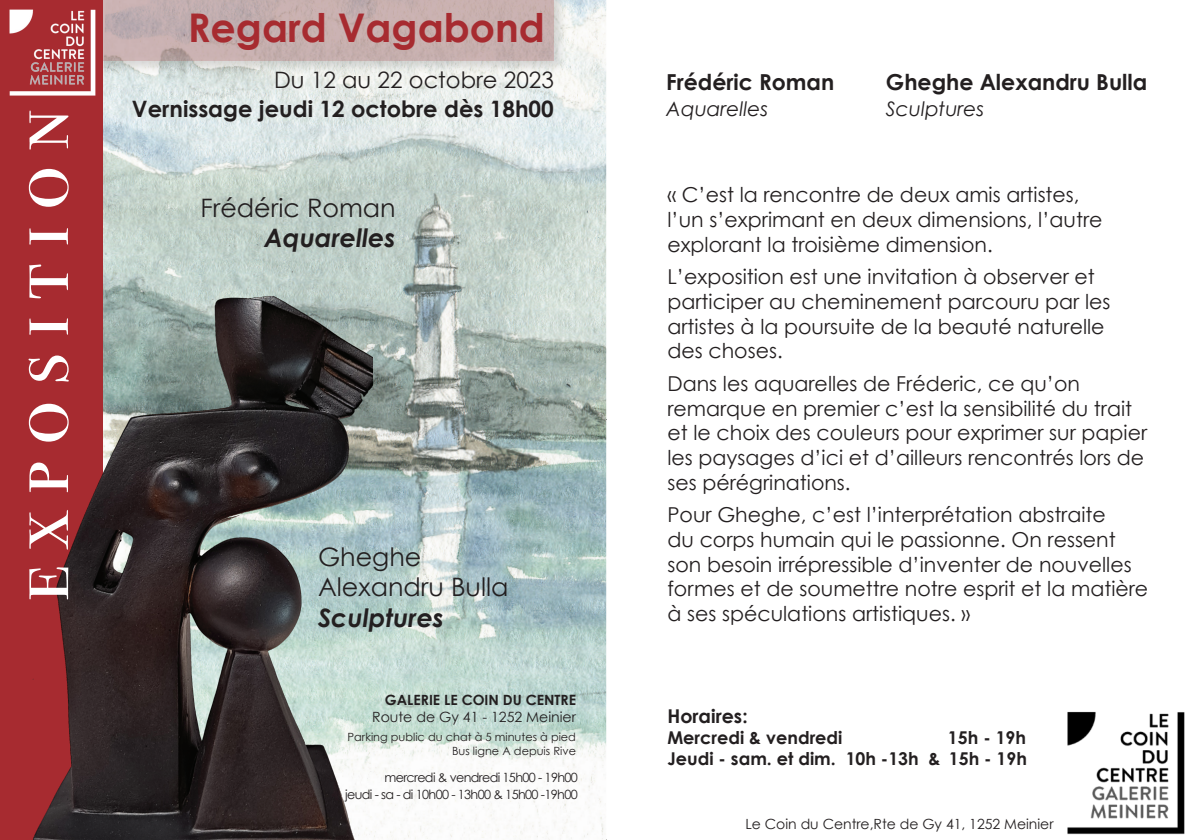
<style>
.page{position:relative;width:1191px;height:840px;background:#fff}
.page>*{position:absolute;margin:0;border:0;box-sizing:border-box;transform-origin:0 0}
.t1{font:84.6px "Bodoni Svty Two SCITCTT";letter-spacing:.2em;color:#fff}
.t2{font:700 39.6px "Century Gothic";color:#a72b30}
.t3{font:25.4px/30.4px "Century Gothic";color:#231f20;text-align:right}
.t4{font:700 22.6px/28.4px "Century Gothic";color:#231f20;text-align:right}
.t5{font:700 22px "Century Gothic";color:#231f20}
.t6{font:20.6px/24.6px "Century Gothic";color:#231f20}
.t7{font:italic 20px "Century Gothic";color:#231f20}
.t8{font:700 19px "Century Gothic";color:#231f20}
.t9{font:700 17.6px "Century Gothic";color:#231f20}
.t10{font:14.2px/17px "Century Gothic";color:#231f20;text-align:right}
.t11{font:14px "Century Gothic";color:#231f20}
.t12{font:12.6px/17px "Century Gothic";letter-spacing:-.05em;color:#231f20;text-align:right}
.t13{font:11.2px/13.6px "Century Gothic";color:#231f20;text-align:right}
.s1{font-weight:400}
.s2{font-weight:700;font-style:italic}
.s3{font-weight:700}
</style>
<div class="page">
<img style="left:102px;top:0;width:504px;height:839px">
<img style="left:102px;top:0;width:470px;height:79px">
<div style="left:23px;top:0;width:531px;height:60px;background:#a72b30;opacity:.2"></div>
<div style="left:0;top:0;width:102px;height:839px;background:#a72b30"></div>
<img style="left:9px;top:9px;width:87px;height:87px">
<img style="left:32px;top:222px;width:341px;height:617px">
<img style="left:1067px;top:711px;width:118px;height:124px">
<p class="t1" style="left:-11px;top:601px;width:493px;rotate:-90deg">exposition</p>
<p class="t2" style="left:188px;top:2px;width:359px">Regard Vagabond</p>
<p class="t4" style="left:132px;top:65px;width:423px"><span class="s1">Du 12 au 22 octobre 2023<br></span>Vernissage jeudi 12 octobre dès 18h00</p>
<p class="t3" style="left:200px;top:192px;width:197px">Frédéric Roman<br><span class="s2">Aquarelles</span></p>
<p class="t3" style="left:318px;top:541px;width:192px;text-align:left">Gheghe<br>Alexandru Bulla<br><span class="s2">Sculptures</span></p>
<p class="t10" style="left:372px;top:691px;width:205px"><span class="s3">GALERIE LE COIN DU CENTRE<br></span>Route de Gy 41 - 1252 Meinier</p>
<p class="t13" style="left:347px;top:729px;width:230px">Parking public du chat à 5 minutes à pied<br>Bus ligne A depuis Rive</p>
<p class="t12" style="left:345px;top:768px;width:234px">mercredi &amp; vendredi 15h00 - 19h00<br>jeudi - sa - di 10h00 - 13h00 &amp; 15h00 -19h00</p>
<p class="t5" style="left:666px;top:68px;width:170px">Frédéric Roman</p>
<p class="t7" style="left:666px;top:97px;width:104px">Aquarelles</p>
<p class="t5" style="left:886px;top:68px;width:263px">Gheghe Alexandru Bulla</p>
<p class="t7" style="left:886px;top:97px;width:100px">Sculptures</p>
<p class="t6" style="left:667px;top:182px;width:414px">« C’est la rencontre de deux amis artistes,</p>
<p class="t6" style="left:667px;top:207px;width:436px">l’un s’exprimant en deux dimensions, l’autre explorant la troisième dimension.</p>
<p class="t6" style="left:667px;top:264px;width:429px">L’exposition est une invitation à observer et</p>
<p class="t6" style="left:667px;top:289px;width:444px">participer au cheminement parcouru par les artistes à la poursuite de la beauté naturelle</p>
<p class="t6" style="left:667px;top:338px;width:117px">des choses.</p>
<p class="t6" style="left:667px;top:370px;width:414px">Dans les aquarelles de Fréderic, ce qu’on</p>
<p class="t6" style="left:667px;top:395px;width:481px">remarque en premier c’est la sensibilité du trait et le choix des couleurs pour exprimer sur papier les paysages d’ici et d’ailleurs rencontrés lors de ses pérégrinations.</p>
<p class="t6" style="left:667px;top:502px;width:482px">Pour Gheghe, c’est l’interprétation abstraite<br>du corps humain qui le passionne. On ressent son besoin irrépressible d’inventer de nouvelles formes et de soumettre notre esprit et la matière à ses spéculations artistiques. »</p>
<p class="t8" style="left:667px;top:703px;width:82px">Horaires:</p>
<p class="t9" style="left:667px;top:726px;width:176px">Mercredi &amp; vendredi</p>
<p class="t9" style="left:948px;top:726px;width:80px">15h - 19h</p>
<p class="t9" style="left:667px;top:747px;width:361px">Jeudi - sam. et dim. 10h -13h &amp; 15h - 19h</p>
<p class="t11" style="left:745px;top:814px;width:310px">Le Coin du Centre,Rte de Gy 41, 1252 Meinier</p>
</div>
